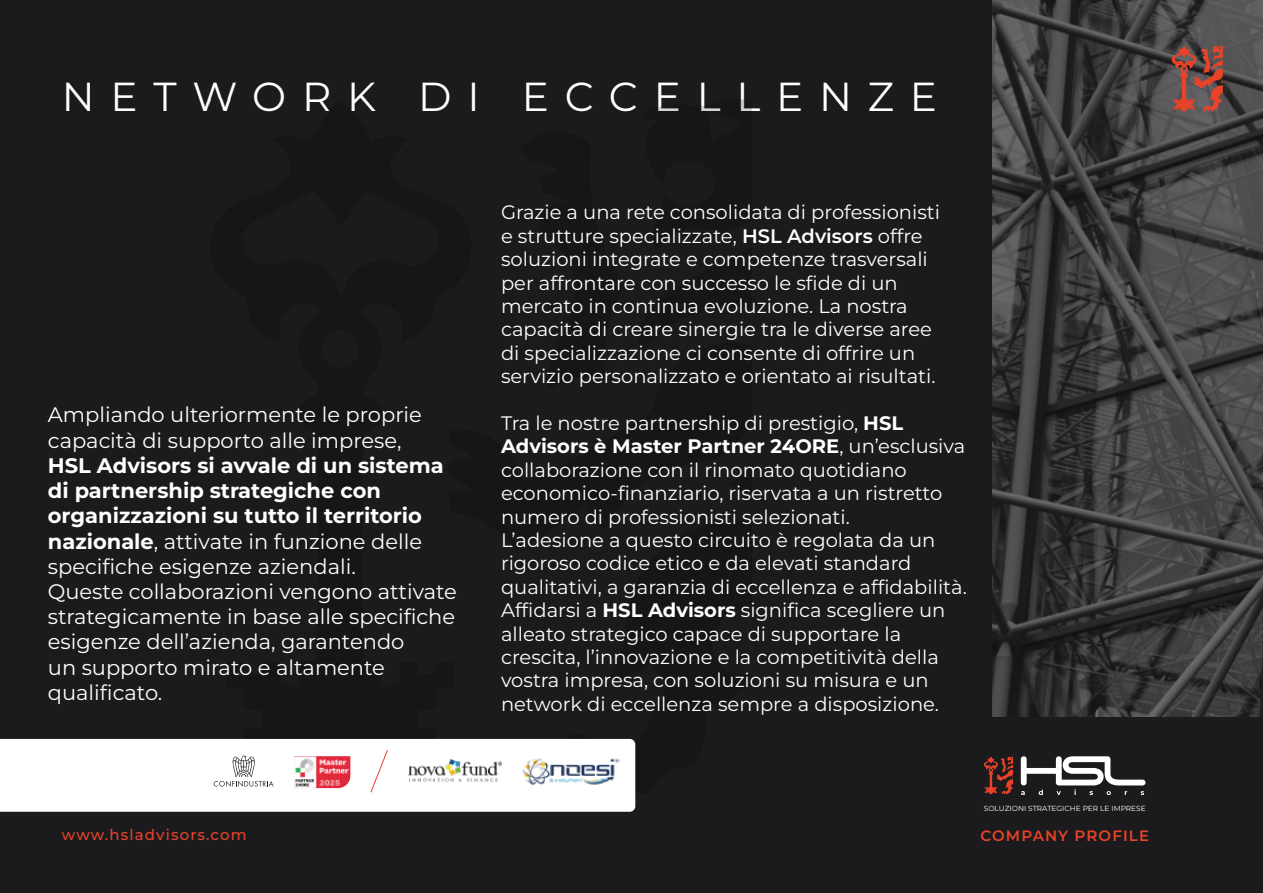
<style>
.page{position:relative;width:1263px;height:893px;background:#1b1b1e}
.page>*{position:absolute;margin:0;border:0;box-sizing:border-box;transform-origin:0 0}
.t1{font:40.5px "Montserrat";letter-spacing:.39em;color:#fff}
.t2{font:21px/25.2px "Montserrat";color:#fff}
.t3{font:19.5px/23.4px "Montserrat";color:#fff}
.t4{font:500 15px "Montserrat";letter-spacing:.075em;color:#e84228}
.t5{font:600 15px "Montserrat";letter-spacing:.075em;color:#e84228}
.t6{font:7.35px "Montserrat";color:#fff}
.s1{font-weight:700}
.s2{font-weight:600}
</style>
<div class="page">
<svg style="left:984px;top:757px;width:29px;height:37px"></svg>
<svg style="left:1021px;top:756px;width:124px;height:39px"></svg>
<div style="left:0;top:739px;width:635px;height:73px;background:#fff"></div>
<svg style="left:214px;top:756px;width:59px;height:31px;background:#e2e2e1"></svg>
<img style="left:294px;top:756px;width:56px;height:32px">
<img style="left:521px;top:753px;width:98px;height:36px">
<img style="left:408px;top:760px;width:93px;height:23px">
<svg style="left:370px;top:749px;width:18px;height:44px"></svg>
<img style="left:993px;top:0;width:270px;height:716px">
<svg style="left:1172px;top:46px;width:51px;height:65px;background:#8a4b43"></svg>
<h1 class="t1" style="left:62px;top:69px;width:877px">NETWORK DI ECCELLENZE</h1>
<p class="t2" style="left:48px;top:402px;width:375px">Ampliando ulteriormente le proprie capacità di supporto alle imprese,</p>
<p class="t2" style="left:48px;top:452px;width:410px"><span class="s1">HSL Advisors si avvale di un sistema di partnership strategiche con organizzazioni su tutto il territorio nazionale</span>, attivate in funzione delle specifiche esigenze aziendali.<br>Queste collaborazioni vengono attivate strategicamente in base alle specifiche esigenze dell’azienda, garantendo<br>un supporto mirato e altamente qualificato.</p>
<p class="t4" style="left:62px;top:825px;width:186px">www.hsladvisors.com</p>
<p class="t3" style="left:501px;top:200px;width:440px">Grazie a una rete consolidata di professionisti e strutture specializzate, <span class="s2">HSL Advisors</span> offre soluzioni integrate e competenze trasversali per affrontare con successo le sfide di un mercato in continua evoluzione. La nostra capacità di creare sinergie tra le diverse aree di specializzazione ci consente di offrire un servizio personalizzato e orientato ai risultati.</p>
<p class="t3" style="left:501px;top:411px;width:467px">Tra le nostre partnership di prestigio, <span class="s1">HSL Advisors è Master Partner 24ORE</span>, un’esclusiva collaborazione con il rinomato quotidiano economico-finanziario, riservata a un ristretto numero di professionisti selezionati.<br>L’adesione a questo circuito è regolata da un rigoroso codice etico e da elevati standard qualitativi, a garanzia di eccellenza e affidabilità.<br>Affidarsi a <span class="s1">HSL Advisors</span> significa scegliere un alleato strategico capace di supportare la crescita, l’innovazione e la competitività della vostra impresa, con soluzioni su misura e un network di eccellenza sempre a disposizione.</p>
<p class="t6" style="left:984px;top:803px;width:163px">SOLUZIONI STRATEGICHE PER LE IMPRESE</p>
<p class="t5" style="left:980px;top:825px;width:170px">COMPANY PROFILE</p>
</div>
